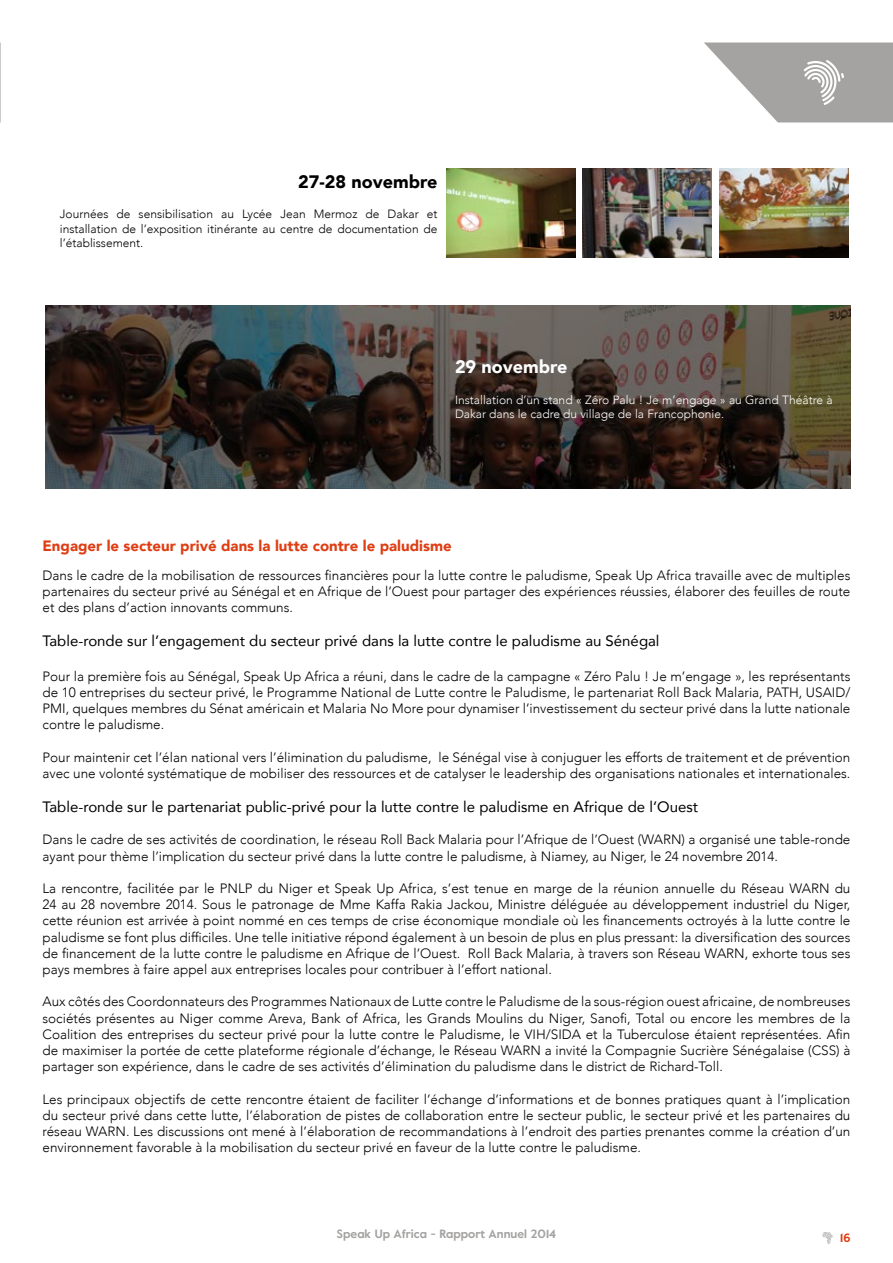
<style>
.page{position:relative;width:893px;height:1263px;background:#fff}
.page>*{position:absolute;margin:0;border:0;box-sizing:border-box;transform-origin:0 0}
.t1{font:900 18px "Avenir";color:#000}
.t2{font:900 18px "Avenir";color:#fff}
.t3{font:15px "Avenir";color:#000}
.t4{font:900 15px "Avenir";color:#de3e14}
.t5{font:300 13.5px/16.2px "Avenir";color:#000;text-align:justify}
.t6{font:300 12px/14.4px "Avenir";color:#000;text-align:justify}
.t7{font:300 12px/14.4px "Avenir";color:#fff}
.t8{font:12px "Value Sans";color:#a4a3a2}
.t9{font:12px "Value Sans";color:#de3e14}
</style>
<div class="page">
<svg style="left:822px;top:1232px;width:11px;height:12px"></svg>
<svg style="left:0;top:43px;width:1px;height:79px"></svg>
<svg style="left:704px;top:43px;width:189px;height:79px"></svg>
<img style="left:46px;top:305px;width:804px;height:183px">
<img style="left:446px;top:169px;width:129px;height:89px">
<img style="left:583px;top:169px;width:129px;height:89px">
<img style="left:719px;top:169px;width:129px;height:89px">
<h1 class="t1" style="left:298px;top:166px;width:141px">27-28 novembre</h1>
<p class="t6" style="left:60px;top:207px;width:379px">Journées de sensibilisation au Lycée Jean Mermoz de Dakar et installation de l’exposition itinérante au centre de documentation de l’établissement.</p>
<h1 class="t2" style="left:455px;top:351px;width:114px">29 novembre</h1>
<p class="t7" style="left:455px;top:392px;width:379px">Installation d’un stand « Zéro Palu ! Je m’engage » au Grand Théâtre à<br>Dakar dans le cadre du village de la Francophonie.</p>
<p class="t4" style="left:43px;top:532px;width:411px">Engager le secteur privé dans la lutte contre le paludisme</p>
<p class="t5" style="left:43px;top:567px;width:809px">Dans le cadre de la mobilisation de ressources financières pour la lutte contre le paludisme, Speak Up Africa travaille avec de multiples partenaires du secteur privé au Sénégal et en Afrique de l’Ouest pour partager des expériences réussies, élaborer des feuilles de route et des plans d’action innovants communs.</p>
<p class="t3" style="left:43px;top:629px;width:618px">Table-ronde sur l’engagement du secteur privé dans la lutte contre le paludisme au Sénégal</p>
<p class="t5" style="left:43px;top:668px;width:809px">Pour la première fois au Sénégal, Speak Up Africa a réuni, dans le cadre de la campagne « Zéro Palu ! Je m’engage », les représentants de 10 entreprises du secteur privé, le Programme National de Lutte contre le Paludisme, le partenariat Roll Back Malaria, PATH, USAID/ PMI, quelques membres du Sénat américain et Malaria No More pour dynamiser l’investissement du secteur privé dans la lutte nationale contre le paludisme.</p>
<p class="t5" style="left:43px;top:749px;width:809px">Pour maintenir cet l’élan national vers l’élimination du paludisme, le Sénégal vise à conjuguer les efforts de traitement et de prévention avec une volonté systématique de mobiliser des ressources et de catalyser le leadership des organisations nationales et internationales.</p>
<p class="t3" style="left:43px;top:795px;width:657px">Table-ronde sur le partenariat public-privé pour la lutte contre le paludisme en Afrique de l’Ouest</p>
<p class="t5" style="left:43px;top:832px;width:809px">Dans le cadre de ses activités de coordination, le réseau Roll Back Malaria pour l’Afrique de l’Ouest (WARN) a organisé une table-ronde ayant pour thème l’implication du secteur privé dans la lutte contre le paludisme, à Niamey, au Niger, le 24 novembre 2014.</p>
<p class="t5" style="left:43px;top:880px;width:809px">La rencontre, facilitée par le PNLP du Niger et Speak Up Africa, s’est tenue en marge de la réunion annuelle du Réseau WARN du 24 au 28 novembre 2014. Sous le patronage de Mme Kaffa Rakia Jackou, Ministre déléguée au développement industriel du Niger, cette réunion est arrivée à point nommé en ces temps de crise économique mondiale où les financements octroyés à la lutte contre le paludisme se font plus difficiles. Une telle initiative répond également à un besoin de plus en plus pressant: la diversification des sources de financement de la lutte contre le paludisme en Afrique de l’Ouest. Roll Back Malaria, à travers son Réseau WARN, exhorte tous ses pays membres à faire appel aux entreprises locales pour contribuer à l’effort national.</p>
<p class="t5" style="left:43px;top:994px;width:809px">Aux côtés des Coordonnateurs des Programmes Nationaux de Lutte contre le Paludisme de la sous-région ouest africaine, de nombreuses sociétés présentes au Niger comme Areva, Bank of Africa, les Grands Moulins du Niger, Sanofi, Total ou encore les membres de la Coalition des entreprises du secteur privé pour la lutte contre le Paludisme, le VIH/SIDA et la Tuberculose étaient représentées. Afin de maximiser la portée de cette plateforme régionale d’échange, le Réseau WARN a invité la Compagnie Sucrière Sénégalaise (CSS) à partager son expérience, dans le cadre de ses activités d’élimination du paludisme dans le district de Richard-Toll.</p>
<p class="t5" style="left:43px;top:1091px;width:809px">Les principaux objectifs de cette rencontre étaient de faciliter l’échange d’informations et de bonnes pratiques quant à l’implication du secteur privé dans cette lutte, l’élaboration de pistes de collaboration entre le secteur public, le secteur privé et les partenaires du réseau WARN. Les discussions ont mené à l’élaboration de recommandations à l’endroit des parties prenantes comme la création d’un environnement favorable à la mobilisation du secteur privé en faveur de la lutte contre le paludisme.</p>
<p class="t8" style="left:337px;top:1225px;width:221px">Speak Up Africa - Rapport Annuel 2014</p>
<p class="t9" style="left:840px;top:1229px;width:12px">16</p>
</div>
